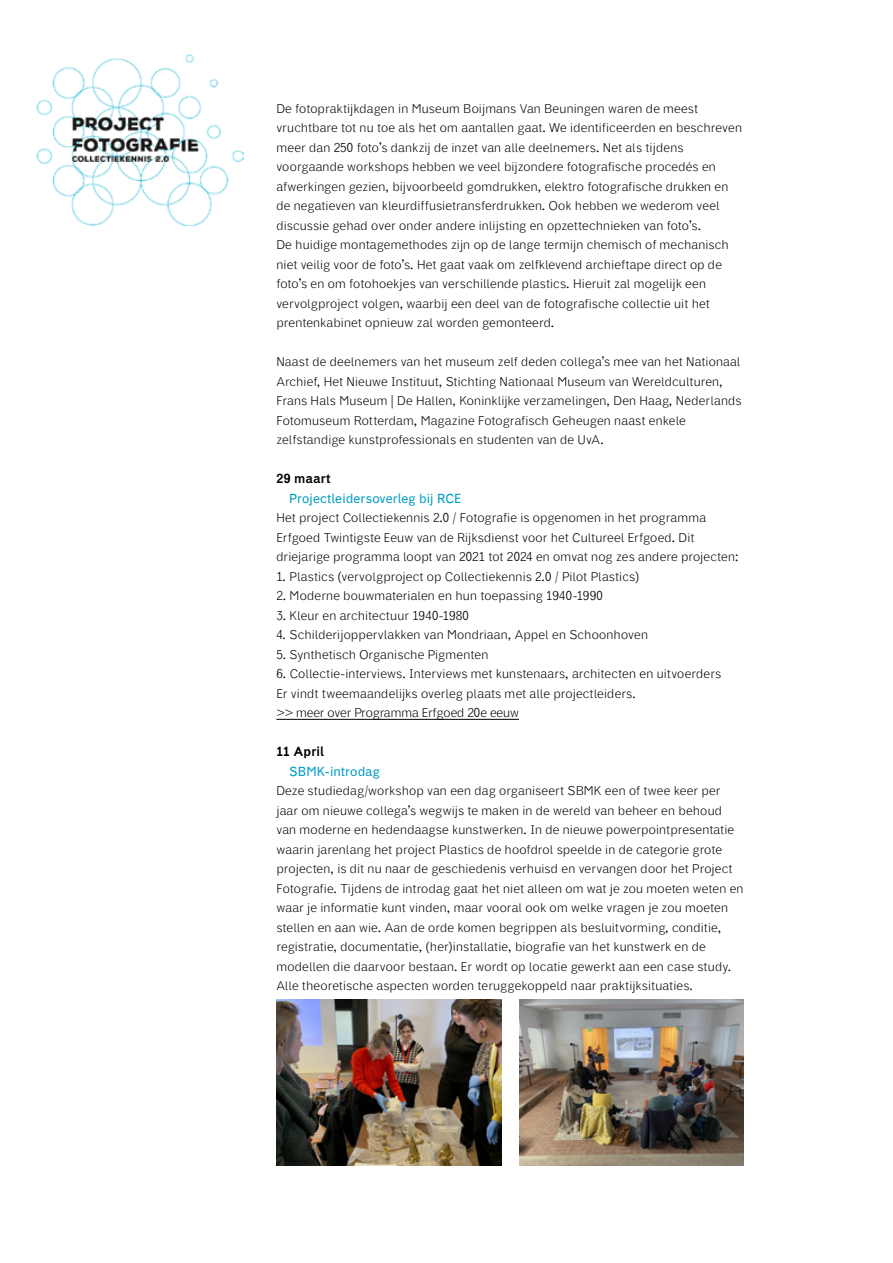
<style>
.page{position:relative;width:893px;height:1263px;background:#fff}
.page>*{position:absolute;margin:0;border:0;box-sizing:border-box;transform-origin:0 0}
.body{font:300 13.5px/19.5px "DF Dejavu Pro";letter-spacing:.01em;color:#000}
.kopje_2{font:13.5px "DF Dejavu Pro";letter-spacing:.01em;color:#009dc5}
.kopje{font:500 13.5px "DF Dejavu Pro";letter-spacing:.015em;color:#000}
</style>
<div class="page">
<img style="left:36px;top:54px;width:207px;height:172px">
<hr style="left:276px;top:719px;width:243px;height:1px;background:#000">
<img style="left:520px;top:1000px;width:223px;height:165px">
<img style="left:276px;top:1000px;width:226px;height:165px">
<p class="body" style="left:276px;top:98px;width:467px">De fotopraktijkdagen in Museum Boijmans Van Beuningen waren de meest vruchtbare tot nu toe als het om aantallen gaat. We identificeerden en beschreven meer dan 250 foto’s dankzij de inzet van alle deelnemers. Net als tijdens voorgaande workshops hebben we veel bijzondere fotografische procedés en afwerkingen gezien, bijvoorbeeld gomdrukken, elektro fotografische drukken en de negatieven van kleurdiffusietransferdrukken. Ook hebben we wederom veel discussie gehad over onder andere inlijsting en opzettechnieken van foto’s.<br>De huidige montagemethodes zijn op de lange termijn chemisch of mechanisch niet veilig voor de foto’s. Het gaat vaak om zelfklevend archieftape direct op de foto’s en om fotohoekjes van verschillende plastics. Hieruit zal mogelijk een vervolgproject volgen, waarbij een deel van de fotografische collectie uit het prentenkabinet opnieuw zal worden gemonteerd.</p>
<p class="body" style="left:276px;top:352px;width:467px">Naast de deelnemers van het museum zelf deden collega’s mee van het Nationaal Archief, Het Nieuwe Instituut, Stichting Nationaal Museum van Wereldculturen, Frans Hals Museum | De Hallen, Koninklijke verzamelingen, Den Haag, Nederlands Fotomuseum Rotterdam, Magazine Fotografisch Geheugen naast enkele zelfstandige kunstprofessionals en studenten van de UvA.</p>
<p class="kopje" style="left:276px;top:469px;width:56px">29 maart</p>
<p class="kopje_2" style="left:289px;top:489px;width:174px">Projectleidersoverleg bij RCE</p>
<p class="body" style="left:276px;top:508px;width:463px">Het project Collectiekennis 2.0 / Fotografie is opgenomen in het programma<br>Erfgoed Twintigste Eeuw van de Rijksdienst voor het Cultureel Erfgoed. Dit driejarige programma loopt van 2021 tot 2024 en omvat nog zes andere projecten:</p>
<p class="body" style="left:276px;top:566px;width:364px">1. Plastics (vervolgproject op Collectiekennis 2.0 / Pilot Plastics)</p>
<p class="body" style="left:276px;top:586px;width:328px">2. Moderne bouwmaterialen en hun toepassing 1940-1990</p>
<p class="body" style="left:276px;top:605px;width:194px">3. Kleur en architectuur 1940-1980</p>
<p class="body" style="left:276px;top:625px;width:373px">4. Schilderijoppervlakken van Mondriaan, Appel en Schoonhoven</p>
<p class="body" style="left:276px;top:644px;width:213px">5. Synthetisch Organische Pigmenten</p>
<p class="body" style="left:276px;top:664px;width:446px">6. Collectie-interviews. Interviews met kunstenaars, architecten en uitvoerders</p>
<p class="body" style="left:276px;top:683px;width:361px">Er vindt tweemaandelijks overleg plaats met alle projectleiders.</p>
<p class="body" style="left:276px;top:703px;width:244px">&gt;&gt; meer over Programma Erfgoed 20e eeuw</p>
<p class="kopje" style="left:276px;top:742px;width:49px">11 April</p>
<p class="kopje_2" style="left:289px;top:762px;width:92px">SBMK-introdag</p>
<p class="body" style="left:276px;top:781px;width:469px">Deze studiedag/workshop van een dag organiseert SBMK een of twee keer per jaar om nieuwe collega’s wegwijs te maken in de wereld van beheer en behoud van moderne en hedendaagse kunstwerken. In de nieuwe powerpointpresentatie waarin jarenlang het project Plastics de hoofdrol speelde in de categorie grote projecten, is dit nu naar de geschiedenis verhuisd en vervangen door het Project Fotografie. Tijdens de introdag gaat het niet alleen om wat je zou moeten weten en waar je informatie kunt vinden, maar vooral ook om welke vragen je zou moeten stellen en aan wie. Aan de orde komen begrippen als besluitvorming, conditie, registratie, documentatie, (her)installatie, biografie van het kunstwerk en de modellen die daarvoor bestaan. Er wordt op locatie gewerkt aan een case study.<br>Alle theoretische aspecten worden teruggekoppeld naar praktijksituaties.</p>
</div>
